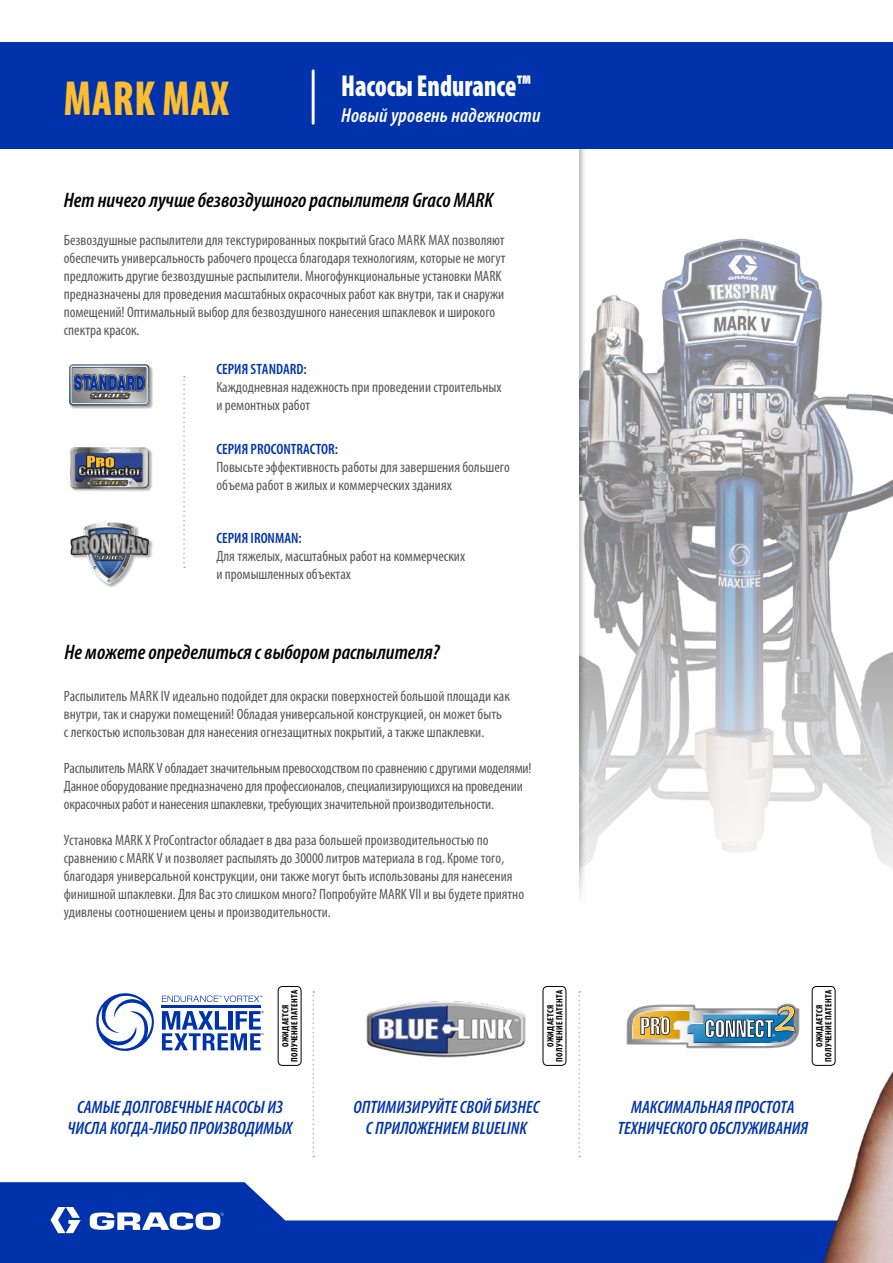
<style>
.page{position:relative;width:893px;height:1263px;background:#fff}
.page>*{position:absolute;margin:0;border:0;box-sizing:border-box;transform-origin:0 0}
.t1{font:900 condensed 49.5px "Myriad Pro";letter-spacing:.02em;color:#fcbd30;scale:.85 1}
.t2{font:900 condensed 30.45px "Myriad Pro";color:#fff;scale:.85 1}
.t3{font:italic 600 condensed 21px "Myriad Pro";color:#000}
.t4{font:italic 600 condensed 20.25px "Myriad Pro";letter-spacing:.01em;color:#fff}
.t5{font:italic 600 condensed 18px/21.6px "Myriad Pro";color:#0033ab;text-align:center}
.t6{font:condensed 15px/18px "Myriad Pro";color:#575756}
.t7{font:600 condensed 15px "Myriad Pro";color:#0033ab}
.t8{font:700 condensed 9.15px/9px "Myriad Pro";letter-spacing:.03em;color:#000;text-align:center}
</style>
<div class="page">
<img style="left:580px;top:149px;width:313px;height:842px">
<div style="left:0;top:43px;width:893px;height:106px;background:#0033ab"></div>
<svg style="left:0;top:1182px;width:820px;height:81px;fill:#0033ab"></svg>
<svg style="left:51px;top:1207px;width:30px;height:26px"></svg>
<svg style="left:90px;top:1212px;width:134px;height:18px"></svg>
<img style="left:820px;top:750px;width:73px;height:513px">
<svg style="left:96px;top:993px;width:58px;height:58px"></svg>
<hr style="left:161px;top:1006px;width:100px;height:2px;background:#0033ab">
<svg style="left:162px;top:995px;width:100px;height:7px"></svg>
<svg style="left:162px;top:1011px;width:102px;height:39px"></svg>
<img style="left:627px;top:1004px;width:172px;height:44px">
<img style="left:366px;top:986px;width:179px;height:80px">
<svg style="left:312px;top:991px;width:2px;height:166px"></svg>
<svg style="left:578px;top:991px;width:2px;height:166px"></svg>
<svg style="left:183px;top:376px;width:2px;height:192px"></svg>
<div style="left:69px;top:365px;width:85px;height:44px;background:#000;opacity:.33"></div>
<svg style="left:69px;top:364px;width:80px;height:41px;background:#748098"></svg>
<div style="left:70px;top:448px;width:82px;height:44px;background:#000;opacity:.33"></div>
<svg style="left:70px;top:448px;width:78px;height:41px;background:#75767e"></svg>
<div style="left:71px;top:522px;width:82px;height:67px;background:#000;opacity:.33"></div>
<svg style="left:70px;top:522px;width:79px;height:62px"></svg>
<hr style="left:312px;top:71px;width:3px;height:52px;background:#fff">
<div style="left:543px;top:986px;width:23px;height:80px;border:1px solid #000;border-radius:4px"></div>
<div style="left:278px;top:986px;width:23px;height:80px;border:1px solid #000;border-radius:4px"></div>
<div style="left:812px;top:986px;width:23px;height:80px;border:1px solid #000;border-radius:4px"></div>
<h1 class="t1" style="left:64px;top:67px;width:195px">MARK MAX</h1>
<h2 class="t2" style="left:341px;top:66px;width:225px">Насосы Endurance™</h2>
<h3 class="t4" style="left:341px;top:103px;width:201px">Новый уровень надежности</h3>
<h3 class="t3" style="left:64px;top:188px;width:431px">Нет ничего лучше безвоздушного распылителя Graco MARK</h3>
<p class="t6" style="left:64px;top:231px;width:443px">Безвоздушные распылители для текстурированных покрытий Graco MARK MAX позволяют обеспечить универсальность рабочего процесса благодаря технологиям, которые не могут предложить другие безвоздушные распылители. Многофункциональные установки MARK предназначены для проведения масштабных окрасочных работ как внутри, так и снаружи помещений! Оптимальный выбор для безвоздушного нанесения шпаклевок и широкого спектра красок.</p>
<p class="t7" style="left:216px;top:359px;width:92px">СЕРИЯ STANDARD:</p>
<p class="t6" style="left:216px;top:377px;width:286px">Каждодневная надежность при проведении строительных и ремонтных работ</p>
<p class="t7" style="left:216px;top:440px;width:123px">СЕРИЯ PROCONTRACTOR:</p>
<p class="t6" style="left:216px;top:458px;width:295px">Повысьте эффективность работы для завершения большего объема работ в жилых и коммерческих зданиях</p>
<p class="t7" style="left:216px;top:529px;width:87px">СЕРИЯ IRONMAN:</p>
<p class="t6" style="left:216px;top:547px;width:250px">Для тяжелых, масштабных работ на коммерческих и промышленных объектах</p>
<h3 class="t3" style="left:64px;top:640px;width:376px">Не можете определиться с выбором распылителя?</h3>
<p class="t6" style="left:64px;top:686px;width:448px">Распылитель MARK IV идеально подойдет для окраски поверхностей большой площади как внутри, так и снаружи помещений! Обладая универсальной конструкцией, он может быть с легкостью использован для нанесения огнезащитных покрытий, а также шпаклевки.</p>
<p class="t6" style="left:64px;top:758px;width:469px">Распылитель MARK V обладает значительным превосходством по сравнению с другими моделями!<br>Данное оборудование предназначено для профессионалов, специализирующихся на проведении окрасочных работ и нанесения шпаклевки, требующих значительной производительности.</p>
<p class="t6" style="left:64px;top:830px;width:462px">Установка MARK X ProContractor обладает в два раза большей производительностью по сравнению с MARK V и позволяет распылять до 30000 литров материала в год. Кроме того, благодаря универсальной конструкции, они также могут быть использованы для нанесения финишной шпаклевки. Для Вас это слишком много? Попробуйте MARK VII и вы будете приятно удивлены соотношением цены и производительности.</p>
<p class="t8" style="left:281px;top:1062px;width:73px;rotate:-90deg">ОЖИДАЕТСЯ<br>ПОЛУЧЕНИЕ ПАТЕНТА</p>
<p class="t8" style="left:546px;top:1062px;width:73px;rotate:-90deg">ОЖИДАЕТСЯ<br>ПОЛУЧЕНИЕ ПАТЕНТА</p>
<p class="t5" style="left:68px;top:1095px;width:226px">САМЫЕ ДОЛГОВЕЧНЫЕ НАСОСЫ ИЗ<br>ЧИСЛА КОГДА-ЛИБО ПРОИЗВОДИМЫХ</p>
<p class="t5" style="left:354px;top:1095px;width:187px">ОПТИМИЗИРУЙТЕ СВОЙ БИЗНЕС<br>С ПРИЛОЖЕНИЕМ BLUELINK</p>
<p class="t8" style="left:815px;top:1062px;width:73px;rotate:-90deg">ОЖИДАЕТСЯ<br>ПОЛУЧЕНИЕ ПАТЕНТА</p>
<p class="t5" style="left:618px;top:1095px;width:192px">МАКСИМАЛЬНАЯ ПРОСТОТА<br>ТЕХНИЧЕСКОГО ОБСЛУЖИВАНИЯ</p>
</div>
